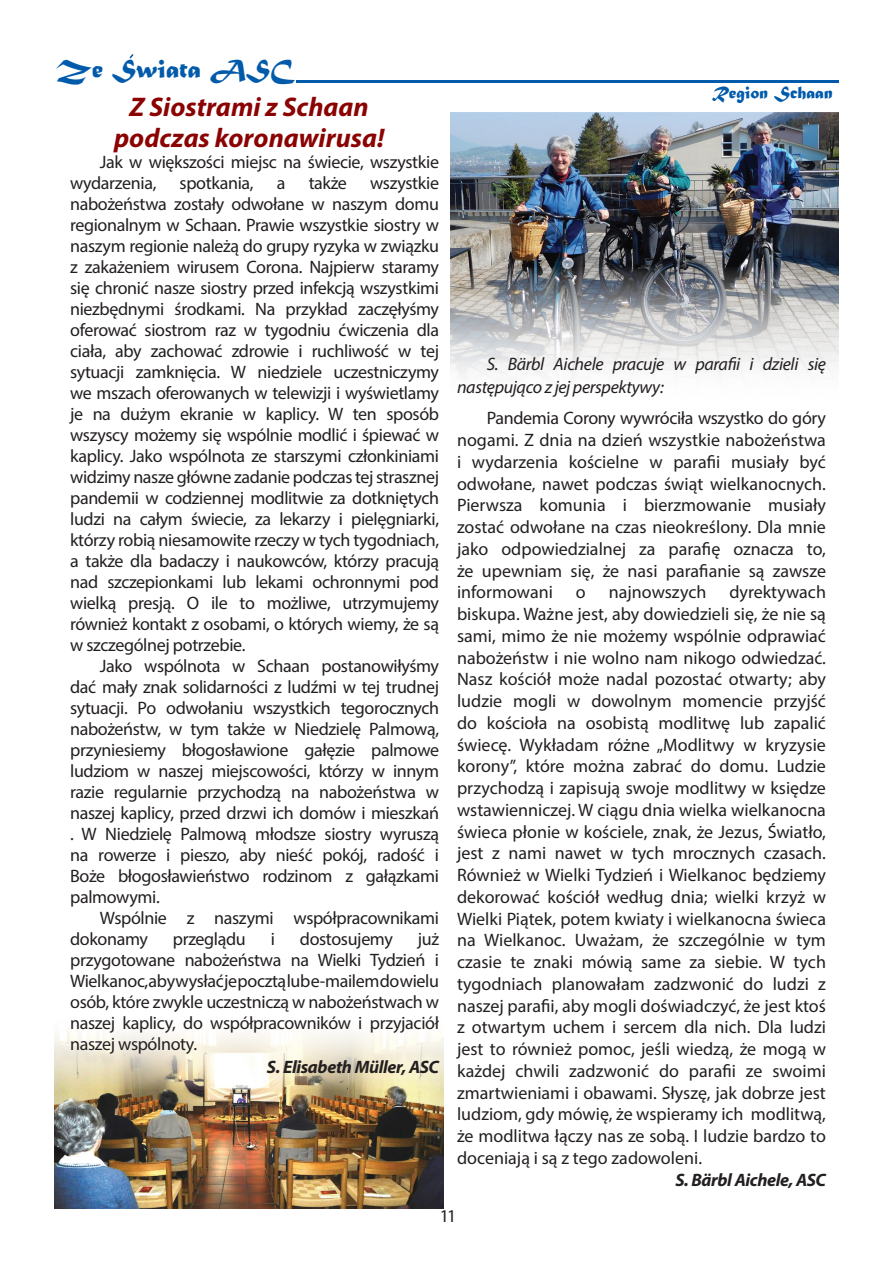
<style>
.page{position:relative;width:893px;height:1263px;background:#fff}
.page>*{position:absolute;margin:0;border:0;box-sizing:border-box;transform-origin:0 0}
.t1{font:italic 700 27px/31.5px "Myriad Pro";color:#8b0202;text-align:center}
.t2{font:27px "Matura MT Script Capitals";color:#015aaa}
.t3{font:18px/21px "Myriad Pro";letter-spacing:-.02em;color:#231f20;text-align:justify}
.t4{font:italic 18px/22.5px "Myriad Pro";letter-spacing:-.02em;color:#231f20}
.t5{font:italic 700 18px "Myriad Pro";letter-spacing:-.02em;color:#231f20}
.t6{font:18px "Matura MT Script Capitals";color:#015aaa}
.t7{font:18px "Myriad Pro";color:#231f20}
</style>
<div class="page">
<img style="left:450px;top:113px;width:389px;height:265px">
<img style="left:54px;top:1031px;width:390px;height:178px">
<svg style="left:297px;top:80px;width:542px;height:2px"></svg>
<svg style="left:129px;top:54px;width:5px;height:5px"></svg>
<h1 class="t2" style="left:56px;top:52px;width:240px">Ze Swiata ASC</h1>
<h1 class="t1" style="left:114px;top:90px;width:272px">Z Siostrami z Schaan podczas koronawirusa!</h1>
<p class="t3" style="left:70px;top:151px;width:370px;text-indent:30px">Jak w większości miejsc na świecie, wszystkie wydarzenia,</p>
<p class="t3" style="left:70px;top:172px;width:370px;text-indent:300px">wszystkie nabożeństwa zostały odwołane w naszym domu regionalnym w Schaan. Prawie wszystkie siostry w naszym regionie należą do grupy ryzyka w związku z zakażeniem wirusem Corona. Najpierw staramy się chronić nasze siostry przed infekcją wszystkimi niezbędnymi środkami. Na przykład zaczęłyśmy oferować siostrom raz w tygodniu ćwiczenia dla ciała, aby zachować zdrowie i ruchliwość w tej sytuacji zamknięcia. W niedziele uczestniczymy we mszach oferowanych w telewizji i wyświetlamy je na dużym ekranie w kaplicy. W ten sposób wszyscy możemy się wspólnie modlić i śpiewać w kaplicy. Jako wspólnota ze starszymi członkiniami widzimy nasze główne zadanie podczas tej strasznej pandemii w codziennej modlitwie za dotkniętych ludzi na całym świecie, za lekarzy i pielęgniarki, którzy robią niesamowite rzeczy w tych tygodniach, a także dla badaczy i naukowców, którzy pracują nad szczepionkami lub lekami ochronnymi pod wielką presją. O ile to możliwe, utrzymujemy również kontakt z osobami, o których wiemy, że są w szczególnej potrzebie.</p>
<p class="t3" style="left:70px;top:655px;width:370px;text-indent:30px">Jako wspólnota w Schaan postanowiłyśmy dać mały znak solidarności z ludźmi w tej trudnej sytuacji. Po odwołaniu wszystkich tegorocznych nabożeństw, w tym także w Niedzielę Palmową, przyniesiemy błogosławione gałęzie palmowe ludziom w naszej miejscowości, którzy w innym razie regularnie przychodzą na nabożeństwa w naszej kaplicy, przed drzwi ich domów i mieszkań . W Niedzielę Palmową młodsze siostry wyruszą na rowerze i pieszo, aby nieść pokój, radość i Boże błogosławieństwo rodzinom z gałązkami palmowymi.</p>
<p class="t3" style="left:70px;top:907px;width:370px;text-indent:30px">Wspólnie z naszymi współpracownikami dokonamy</p>
<p class="t3" style="left:180px;top:172px;width:76px">spotkania,</p>
<p class="t3" style="left:277px;top:172px;width:10px">a</p>
<p class="t3" style="left:309px;top:172px;width:40px">także</p>
<p class="t3" style="left:173px;top:928px;width:75px">przeglądu</p>
<p class="t3" style="left:271px;top:928px;width:6px">i</p>
<p class="t3" style="left:300px;top:928px;width:94px">dostosujemy</p>
<p class="t3" style="left:70px;top:928px;width:370px;text-indent:348px">już przygotowane nabożeństwa na Wielki Tydzień i Wielkanoc, aby wysłać je pocztą lub e-mailem do wielu osób, które zwykle uczestniczą w nabożeństwach w naszej kaplicy, do współpracowników i przyjaciół naszej wspólnoty.</p>
<p class="t5" style="left:267px;top:1055px;width:174px">S. Elisabeth Müller, ASC</p>
<p class="t6" style="left:712px;top:82px;width:122px">Region Schaan</p>
<p class="t4" style="left:457px;top:353px;width:370px;text-indent:30px">S. Bärbl Aichele pracuje w parafii i dzieli się następująco z jej perspektywy:</p>
<p class="t3" style="left:457px;top:407px;width:370px;line-height:21.8px;text-indent:30px">Pandemia Corony wywróciła wszystko do góry nogami. Z dnia na dzień wszystkie nabożeństwa i wydarzenia kościelne w parafii musiały być odwołane, nawet podczas świąt wielkanocnych.<br>Pierwsza komunia i bierzmowanie musiały zostać odwołane na czas nieokreślony. Dla mnie jako odpowiedzialnej za parafię oznacza to, że upewniam się, że nasi parafianie są zawsze informowani</p>
<p class="t3" style="left:457px;top:581px;width:370px;line-height:21.8px;text-indent:272px">dyrektywach biskupa. Ważne jest, aby dowiedzieli się, że nie są sami, mimo że nie możemy wspólnie odprawiać nabożeństw i nie wolno nam nikogo odwiedzać.<br>Nasz kościół może nadal pozostać otwarty; aby ludzie mogli w dowolnym momencie przyjść do kościoła na osobistą modlitwę lub zapalić świecę. Wykładam różne „Modlitwy w kryzysie korony”, które można zabrać do domu. Ludzie przychodzą i zapisują swoje modlitwy w księdze wstawienniczej. W ciągu dnia wielka wielkanocna świeca płonie w kościele, znak, że Jezus, Światło, jest z nami nawet w tych mrocznych czasach.<br>Również w Wielki Tydzień i Wielkanoc będziemy dekorować kościół według dnia; wielki krzyż w Wielki Piątek, potem kwiaty i wielkanocna świeca na Wielkanoc. Uważam, że szczególnie w tym czasie te znaki mówią same za siebie. W tych tygodniach planowałam zadzwonić do ludzi z naszej parafii, aby mogli doświadczyć, że jest ktoś z otwartym uchem i sercem dla nich. Dla ludzi jest to również pomoc, jeśli wiedzą, że mogą w każdej chwili zadzwonić do parafii ze swoimi zmartwieniami i obawami. Słyszę, jak dobrze jest ludziom, gdy mówię, że wspieramy ich modlitwą, że modlitwa łączy nas ze sobą. I ludzie bardzo to doceniają i są z tego zadowoleni.</p>
<p class="t5" style="left:675px;top:1168px;width:152px">S. Bärbl Aichele, ASC</p>
<p class="t3" style="left:576px;top:582px;width:11px">o</p>
<p class="t7" style="left:609px;top:581px;width:99px">najnowszych</p>
<p class="t3" style="left:440px;top:1206px;width:18px">11</p>
</div>
